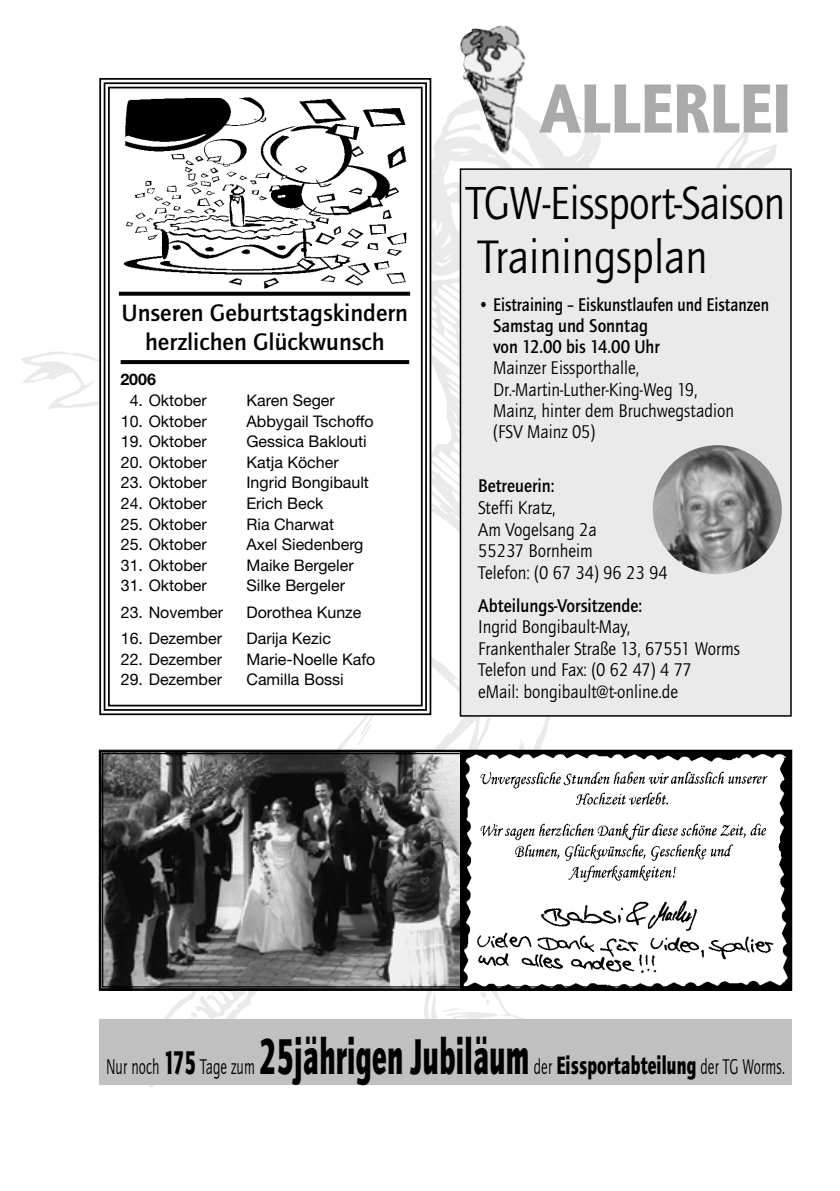
<style>
.page{position:relative;width:840px;height:1191px;background:#fff}
.page>*{position:absolute;margin:0;border:0;box-sizing:border-box;transform-origin:0 0}
.t1{font:900 72px "Quay Sans";color:#aaa;scale:.87 1}
.t2{font:900 52px "Quay Itc T";letter-spacing:.01em;color:#000;scale:.57 1}
.t3{font:48.6px "Quay Itc T";color:#000;scale:.92 1}
.t4{font:48px "Quay Itc T";letter-spacing:-.015em;color:#000;scale:.9 1}
.t5{font:900 26px "Quay Itc T";letter-spacing:.01em;color:#000;scale:.68 1}
.t6{font:700 24.4px/29.4px "Quay Itc T";color:#000;text-align:center}
.t7{font:22px "Quay Itc T";letter-spacing:.01em;color:#000;scale:.68 1}
.t8{font:19px/21.6px "Quay Itc T";color:#000;scale:.92 1}
.t9{font:700 19px/21.2px "Quay Itc T";color:#000;scale:.85 1}
.t10{font:700 19px "Quay Itc T";color:#000;scale:.92 1}
.t11{font:16px "Helvetica Neue";color:#000}
.t12{font:700 16px "Helvetica Neue";color:#000}
.s1{font-weight:900;font-size:34px}
.s2{font-weight:400;font-size:22px}
</style>
<div class="page">
<img style="left:21px;top:108px;width:770px;height:980px">
<img style="left:456px;top:25px;width:72px;height:132px">
<div style="left:99px;top:1018px;width:692px;height:66px;background:#c0c0c0"></div>
<svg style="left:98px;top:78px;width:334px;height:638px"></svg>
<div style="left:104px;top:82px;width:322px;height:629px;border:2px solid #000"></div>
<div style="left:108px;top:87px;width:314px;height:619px;border:2px solid #000"></div>
<svg style="left:120px;top:360px;width:289px;height:4px"></svg>
<svg style="left:119px;top:292px;width:291px;height:4px"></svg>
<img style="left:120px;top:98px;width:290px;height:190px">
<div style="left:460px;top:169px;width:330px;height:547px;background:#eaeaea"></div>
<div style="left:459px;top:168px;width:332px;height:548px;border:2px solid #000"></div>
<img style="left:652px;top:445px;width:129px;height:129px;border-radius:50%">
<svg style="left:98px;top:749px;width:694px;height:242px"></svg>
<h1 class="t1" style="left:540px;top:66px;width:290px">ALLERLEI</h1>
<h3 class="t6" style="left:122px;top:297px;width:288px">Unseren Geburtstags-kindern herz----lichen Glückwunsch</h3>
<p class="t12" style="left:120px;top:370px;width:37px">2006</p>
<p class="t11" style="left:130px;top:391px;width:79px">4. Oktober</p>
<p class="t11" style="left:246px;top:391px;width:90px">Karen Seger</p>
<p class="t11" style="left:121px;top:411px;width:88px">10. Oktober</p>
<p class="t11" style="left:246px;top:411px;width:129px">Abbygail Tschoffo</p>
<p class="t11" style="left:121px;top:432px;width:88px">19. Oktober</p>
<p class="t11" style="left:246px;top:432px;width:121px">Gessica Baklouti</p>
<p class="t11" style="left:121px;top:452px;width:88px">20. Oktober</p>
<p class="t11" style="left:246px;top:452px;width:94px">Katja Köcher</p>
<p class="t11" style="left:121px;top:473px;width:88px">23. Oktober</p>
<p class="t11" style="left:246px;top:473px;width:124px">Ingrid Bongibault</p>
<p class="t11" style="left:121px;top:494px;width:88px">24. Oktober</p>
<p class="t11" style="left:246px;top:494px;width:79px">Erich Beck</p>
<p class="t11" style="left:121px;top:514px;width:88px">25. Oktober</p>
<p class="t11" style="left:246px;top:514px;width:89px">Ria Charwat</p>
<p class="t11" style="left:121px;top:535px;width:88px">25. Oktober</p>
<p class="t11" style="left:246px;top:535px;width:118px">Axel Siedenberg</p>
<p class="t11" style="left:121px;top:555px;width:88px">31. Oktober</p>
<p class="t11" style="left:246px;top:555px;width:109px">Maike Bergeler</p>
<p class="t11" style="left:121px;top:576px;width:88px">31. Oktober</p>
<p class="t11" style="left:246px;top:576px;width:100px">Silke Bergeler</p>
<p class="t11" style="left:121px;top:602px;width:104px">23. November</p>
<p class="t11" style="left:246px;top:602px;width:116px">Dorothea Kunze</p>
<p class="t11" style="left:121px;top:629px;width:103px">16. Dezember</p>
<p class="t11" style="left:246px;top:629px;width:86px">Darija Kezic</p>
<p class="t11" style="left:121px;top:649px;width:103px">22. Dezember</p>
<p class="t11" style="left:246px;top:649px;width:130px">Marie-Noelle Kafo</p>
<p class="t11" style="left:121px;top:670px;width:103px">29. Dezember</p>
<p class="t11" style="left:246px;top:670px;width:99px">Camilla Bossi</p>
<h3 class="t4" style="left:466px;top:175px;width:356px">TGW-Eissport-Saison</h3>
<h3 class="t3" style="left:478px;top:228px;width:251px">Trainingsplan</h3>
<p class="t9" style="left:493px;top:294px;width:326px;text-indent:-15px">• Eistraining – Eiskunstlaufen und Eistanzen<br>Samstag und Sonntag<br>von 12.00 bis 14.00 Uhr</p>
<p class="t8" style="left:493px;top:357px;width:263px">Mainzer Eissporthalle,<br>Dr.-Martin-Luther-King-Weg 19,<br>Mainz, hinter dem Bruchwegstadion (FSV Mainz 05)</p>
<p class="t10" style="left:478px;top:475px;width:84px">Betreuerin:</p>
<p class="t8" style="left:478px;top:496px;width:207px">Steffi Kratz,<br>Am Vogelsang 2a<br>55237 Bornheim<br>Telefon: (0 67 34) 96 23 94</p>
<p class="t10" style="left:478px;top:594px;width:180px">Abteilungs-Vorsitzende:</p>
<p class="t8" style="left:478px;top:616px;width:286px">Ingrid Bongibault-May,<br>Frankenthaler Straße 13, 67551 Worms<br>Telefon und Fax: (0 62 47) 4 77<br>eMail: bongibault@t-online.de</p>
<h2 class="t2" style="left:259px;top:1026px;width:475px">25jährigen Jubiläum</h2>
<h3 class="t7" style="left:106px;top:1053px;width:220px">Nur noch <span class="s1">175</span> Tage zum</h3>
<h3 class="t5" style="left:533px;top:1050px;width:371px"><span class="s2">der</span> Eissportabteilung <span class="s2">der TG Worms.</span></h3>
</div>
